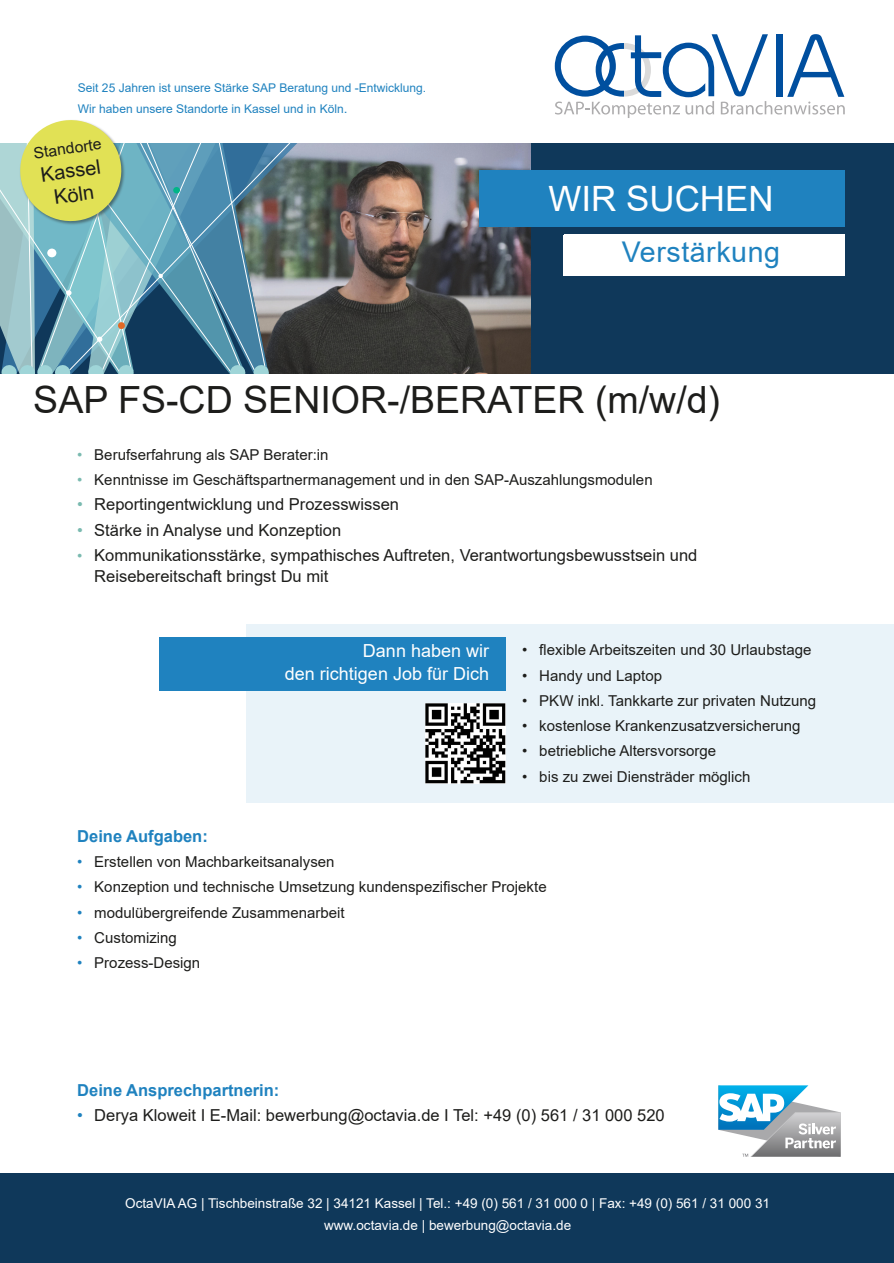
<style>
.page{position:relative;width:894px;height:1263px;background:#fff}
.page>*{position:absolute;margin:0;border:0;box-sizing:border-box;transform-origin:0 0}
.t1{font:37.5px "Arial";color:#1d1d1b}
.t2{font:34.95px "Arial";color:#fff}
.t3{font:28.5px "Arial";letter-spacing:.02em;color:#1f82bf}
.t4{font:20.1px/24.2px "Arial";color:#1d1d1b;text-align:center}
.t5{font:18px/23.2px "Arial";color:#fff;text-align:right}
.t6{font:16.5px/21px "Arial";color:#1d1d1b}
.t7{font:700 16.5px "Arial";color:#1f82bf}
.t8{font:15.75px "Arial";color:#1d1d1b}
.t9{font:15px "Arial";color:#1d1d1b}
.t10{font:13.5px/22.2px "Arial";color:#fff;text-align:center}
.t11{font:12px/21px "Arial";color:#1f82bf}
.s1{font-size:13.5px}
.s2{color:#7abab0}
.s3{font-size:15px;color:#7abab0}
.s4{color:#1f82bf}
</style>
<div class="page">
<img style="left:298px;top:143px;width:233px;height:231px">
<div style="left:531px;top:142px;width:362px;height:232px;background:#0f385a"></div>
<div style="left:0;top:1174px;width:893px;height:89px;background:#0f385a"></div>
<svg style="left:269px;top:143px;width:29px;height:231px;background:#6a7470"></svg>
<svg style="left:269px;top:143px;width:22px;height:228px;background:#666e6f"></svg>
<div style="left:246px;top:624px;width:647px;height:179px;background:#e9f3f9"></div>
<div style="left:159px;top:637px;width:346px;height:54px;background:#1f82bf"></div>
<img style="left:425px;top:703px;width:80px;height:80px">
<svg style="left:718px;top:1085px;width:122px;height:72px"></svg>
<div style="left:478px;top:171px;width:366px;height:56px;background:#1f82bf"></div>
<svg style="left:0;top:120px;width:269px;height:254px;background:#7fa9a8"></svg>
<svg style="left:554px;top:34px;width:290px;height:84px"></svg>
<div style="left:563px;top:235px;width:280px;height:41px;background:#fff"></div>
<p class="t11" style="left:78px;top:78px;width:349px">Seit 25 Jahren ist unsere Stärke SAP Beratung und -Entwicklung.<br>Wir haben unsere Standorte in Kassel und in Köln<span class="s1">.</span></p>
<p class="t8" style="left:33px;top:147px;width:70px;rotate:-8deg">Standorte</p>
<h3 class="t4" style="left:39px;top:165px;width:62px;rotate:-8deg">Kassel<br>Köln</h3>
<h2 class="t2" style="left:548px;top:186px;width:226px">WIR SUCHEN</h2>
<h3 class="t3" style="left:624px;top:246px;width:160px">Verstärkung</h3>
<h3 class="t3" style="left:621px;top:241px;width:160px">Verstärkung</h3>
<h1 class="t1" style="left:33px;top:386px;width:688px">SAP FS-CD SENIOR-/BERATER (m/w/d)</h1>
<p class="t9" style="left:77px;top:449px;width:253px"><span class="s2">•</span> Berufserfahrung als SAP Berater:in</p>
<p class="t9" style="left:77px;top:474px;width:576px"><span class="s2">•</span> Kenntnisse im Geschäftspartnermanagement und in den SAP-Auszahlungsmodulen</p>
<p class="t6" style="left:77px;top:495px;width:323px"><span class="s2">•</span> Reportingentwicklung und Prozesswissen</p>
<p class="t6" style="left:77px;top:521px;width:265px"><span class="s2">•</span> Stärke in Analyse und Konzeption</p>
<p class="t6" style="left:94px;top:546px;width:604px;text-indent:-17px"><span class="s3">•</span> Kommunikationsstärke, sympathisches Auftreten, Verantwortungsbewusstsein und<br>Reisebereitschaft bringst Du mit</p>
<p class="t5" style="left:285px;top:640px;width:206px">Dann haben wir<br>den richtigen Job für Dich</p>
<p class="t9" style="left:522px;top:644px;width:290px">• flexible Arbeitszeiten und 30 Urlaubstage</p>
<p class="t9" style="left:522px;top:670px;width:141px">• Handy und Laptop</p>
<p class="t9" style="left:522px;top:695px;width:295px">• PKW inkl. Tankkarte zur privaten Nutzung</p>
<p class="t9" style="left:522px;top:720px;width:279px">• kostenlose Krankenzusatzversicherung</p>
<p class="t9" style="left:522px;top:745px;width:195px">• betriebliche Altersvorsorge</p>
<p class="t9" style="left:522px;top:771px;width:229px">• bis zu zwei Diensträder möglich</p>
<p class="t7" style="left:77px;top:830px;width:132px">Deine Aufgaben:</p>
<p class="t9" style="left:77px;top:856px;width:259px"><span class="s4">•</span> Erstellen von Machbarkeitsanalysen</p>
<p class="t9" style="left:77px;top:881px;width:470px"><span class="s4">•</span> Konzeption und technische Umsetzung kundenspezifischer Projekte</p>
<p class="t9" style="left:77px;top:906px;width:269px"><span class="s4">•</span> modulübergreifende Zusammenarbeit</p>
<p class="t9" style="left:77px;top:932px;width:101px"><span class="s4">•</span> Customizing</p>
<p class="t9" style="left:77px;top:957px;width:124px"><span class="s4">•</span> Prozess-Design</p>
<p class="t7" style="left:77px;top:1084px;width:204px">Deine Ansprechpartnerin:</p>
<p class="t6" style="left:77px;top:1106px;width:589px"><span class="s4">•</span> Derya Kloweit I E-Mail: bewerbung@octavia.de I Tel: +49 (0) 561 / 31 000 520</p>
<p class="t10" style="left:125px;top:1193px;width:646px">OctaVIA AG | Tischbeinstraße 32 | 34121 Kassel | Tel.: +49 (0) 561 / 31 000 0 | Fax: +49 (0) 561 / 31 000 31 www.octavia.de | bewerbung@octavia.de</p>
</div>
